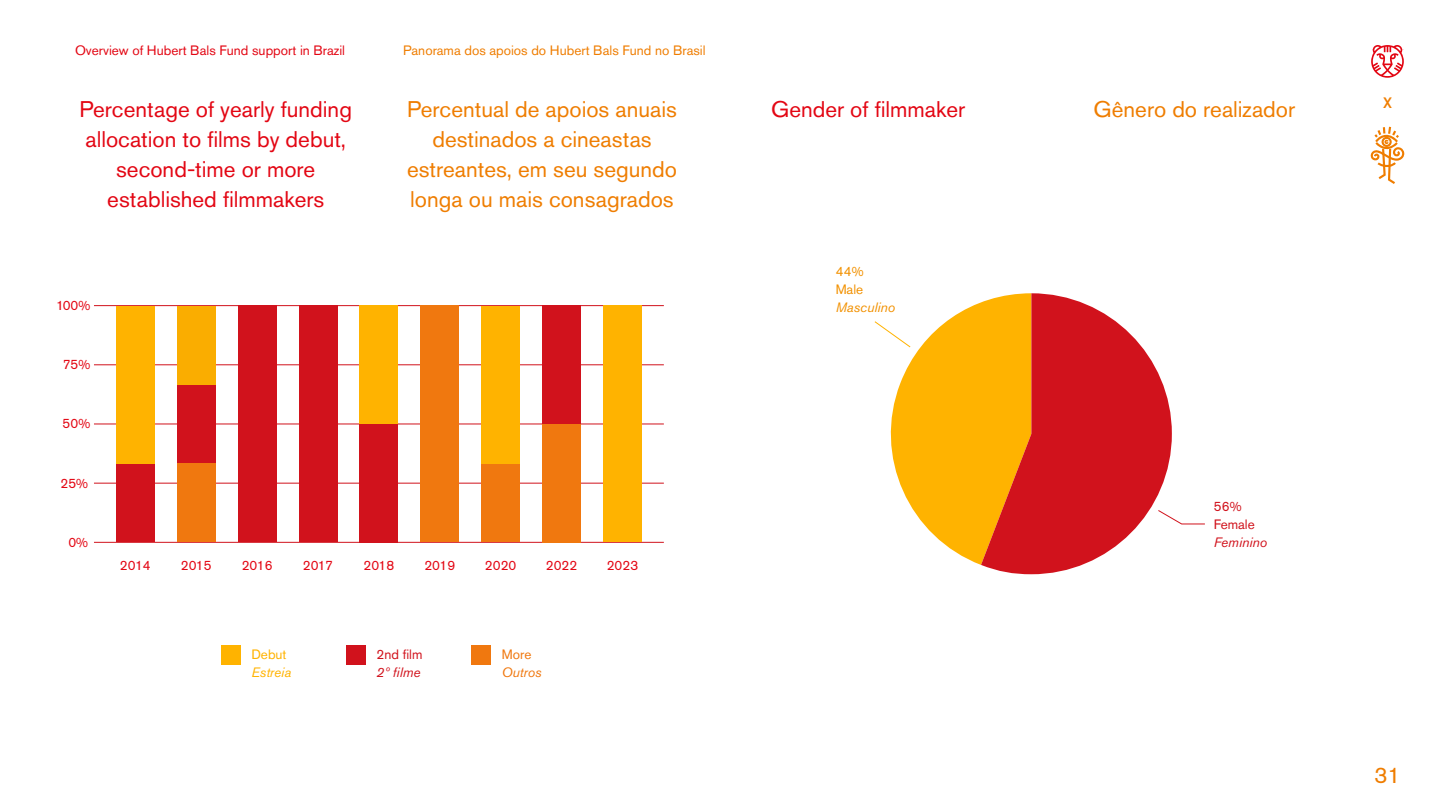
<style>
.page{position:relative;width:1440px;height:810px;background:#fff}
.page>*{position:absolute;margin:0;border:0;box-sizing:border-box;transform-origin:0 0}
.t1{font:22.5px/30px "Akzidenz Grotesk Pro";color:#ef7d00;text-align:center}
.t2{font:22.5px/30px "Akzidenz Grotesk Pro";color:#e30613;text-align:center}
.t3{font:13.5px "Akzidenz Grotesk Pro";color:#e30613}
.t4{font:13.5px "Akzidenz Grotesk Pro";color:#ef7d00}
.t5{font:13.5px/18px "Akzidenz Grotesk Pro";color:#d1121c}
.t6{font:italic 13.5px "Akzidenz Grotesk Pro";color:#d1121c}
.t7{font:italic 13.5px "Akzidenz Grotesk Pro";color:#f29100}
.t8{font:italic 13.5px "Akzidenz Grotesk Pro";color:#ffb300}
.t9{font:13.5px/18px "Akzidenz Grotesk Pro";color:#f29100}
.t10{font:italic 13.5px "Akzidenz Grotesk Pro";color:#f0780f}
.t11{font:13.5px "Akzidenz Grotesk Pro";color:#ffb300}
.t12{font:13.5px "Akzidenz Grotesk Pro";color:#f0780f}
</style>
<div class="page">
<svg style="left:1371px;top:45px;width:33px;height:33px"></svg>
<svg style="left:1370px;top:127px;width:34px;height:57px"></svg>
<hr style="left:94px;top:542px;width:570px;height:1px;background:#d1121c">
<hr style="left:94px;top:483px;width:570px;height:1px;background:#d1121c">
<hr style="left:94px;top:424px;width:570px;height:1px;background:#d1121c">
<hr style="left:94px;top:365px;width:570px;height:1px;background:#d1121c">
<hr style="left:94px;top:306px;width:570px;height:1px;background:#d1121c">
<div style="left:238px;top:306px;width:38px;height:236px;background:#d1121c"></div>
<div style="left:299px;top:306px;width:38px;height:236px;background:#d1121c"></div>
<div style="left:421px;top:306px;width:38px;height:236px;background:#f0780f"></div>
<div style="left:116px;top:464px;width:39px;height:78px;background:#d1121c"></div>
<div style="left:116px;top:306px;width:39px;height:157px;background:#ffb300"></div>
<div style="left:481px;top:464px;width:39px;height:78px;background:#f0780f"></div>
<div style="left:481px;top:306px;width:39px;height:157px;background:#ffb300"></div>
<div style="left:603px;top:306px;width:39px;height:236px;background:#ffb300"></div>
<div style="left:360px;top:424px;width:38px;height:118px;background:#d1121c"></div>
<div style="left:360px;top:306px;width:38px;height:118px;background:#ffb300"></div>
<div style="left:542px;top:424px;width:39px;height:118px;background:#f0780f"></div>
<div style="left:542px;top:306px;width:39px;height:118px;background:#d1121c"></div>
<div style="left:177px;top:464px;width:39px;height:78px;background:#f0780f"></div>
<div style="left:177px;top:385px;width:39px;height:78px;background:#d1121c"></div>
<div style="left:177px;top:306px;width:39px;height:79px;background:#faad00"></div>
<div style="left:221px;top:645px;width:20px;height:19px;background:#ffb300"></div>
<div style="left:346px;top:645px;width:20px;height:19px;background:#d1121c"></div>
<div style="left:472px;top:645px;width:19px;height:19px;background:#f0780f"></div>
<svg style="left:981px;top:293px;width:191px;height:281px;fill:#d1121c"></svg>
<svg style="left:874px;top:293px;width:157px;height:272px"></svg>
<svg style="left:1157px;top:509px;width:48px;height:16px"></svg>
<p class="t3" style="left:75px;top:42px;width:272px">Overview of Hubert Bals Fund support in Brazil</p>
<p class="t4" style="left:403px;top:42px;width:304px">Panorama dos apoios do Hubert Bals Fund no Brasil</p>
<p class="t2" style="left:80px;top:94px;width:274px">Percentage of yearly funding allocation to films by debut, second-time or more established filmmakers</p>
<p class="t1" style="left:407px;top:94px;width:272px">Percentual de apoios anuais destinados a cineastas estreantes, em seu segundo longa ou mais consagrados</p>
<p class="t3" style="left:56px;top:297px;width:36px">100%</p>
<p class="t3" style="left:63px;top:356px;width:29px">75%</p>
<p class="t3" style="left:62px;top:415px;width:30px">50%</p>
<p class="t3" style="left:61px;top:474px;width:29px">25%</p>
<p class="t3" style="left:68px;top:534px;width:21px">0%</p>
<p class="t3" style="left:120px;top:556px;width:32px">2014</p>
<p class="t3" style="left:181px;top:556px;width:32px">2015</p>
<p class="t3" style="left:242px;top:556px;width:32px">2016</p>
<p class="t3" style="left:303px;top:556px;width:32px">2017</p>
<p class="t3" style="left:364px;top:556px;width:32px">2018</p>
<p class="t3" style="left:424px;top:556px;width:32px">2019</p>
<p class="t3" style="left:485px;top:556px;width:33px">2020</p>
<p class="t3" style="left:546px;top:556px;width:33px">2022</p>
<p class="t3" style="left:607px;top:556px;width:33px">2023</p>
<p class="t11" style="left:251px;top:646px;width:37px">Debut</p>
<p class="t8" style="left:251px;top:664px;width:41px">Estreia</p>
<p class="t5" style="left:377px;top:645px;width:47px">2nd film</p>
<p class="t6" style="left:377px;top:664px;width:45px">2º filme</p>
<p class="t12" style="left:502px;top:646px;width:31px">More</p>
<p class="t10" style="left:502px;top:664px;width:41px">Outros</p>
<p class="t2" style="left:771px;top:94px;width:196px">Gender of filmmaker</p>
<p class="t1" style="left:1094px;top:94px;width:203px">Gênero do realizador</p>
<p class="t9" style="left:836px;top:262px;width:30px">44%<br>Male</p>
<p class="t7" style="left:836px;top:298px;width:61px">Masculino</p>
<p class="t5" style="left:1214px;top:497px;width:43px">56%<br>Female</p>
<p class="t6" style="left:1214px;top:533px;width:55px">Feminino</p>
<p class="t1" style="left:1383px;top:85px;width:10px">x</p>
<p class="t1" style="left:1374px;top:760px;width:28px">31</p>
</div>
